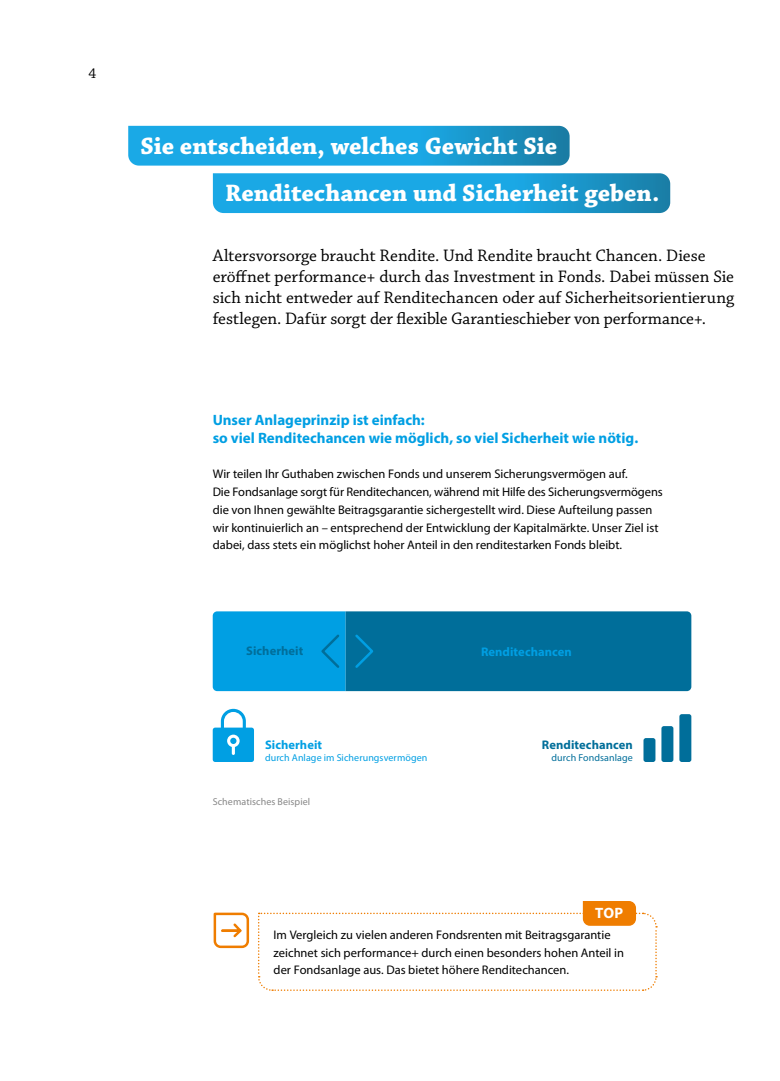
<style>
.page{position:relative;width:780px;height:1081px;background:#fff}
.page>*{position:absolute;margin:0;border:0;box-sizing:border-box;transform-origin:0 0}
.t1{font:700 25px/47.4px "Chaparral Pro";color:#fff}
.t2{font:17.5px/21px "Chaparral Pro";letter-spacing:-.005em;color:#000}
.t3{font:700 15px/17.8px "Myriad Pro";color:#009fe3}
.t4{font:700 15px "Myriad Pro";color:#fff}
.t5{font:15px "Chaparral Pro";color:#000}
.t6{font:12.5px/17.8px "Myriad Pro";color:#000}
.t7{font:700 12.5px "Myriad Pro";letter-spacing:.005em;color:#006e9a}
.t8{font:700 12.5px "Myriad Pro";letter-spacing:.005em;color:#009fe3}
.t9{font:10px "Myriad Pro";letter-spacing:.005em;color:#009fe3}
.t10{font:10px "Myriad Pro";letter-spacing:.01em;color:#878787}
.t11{font:10px "Myriad Pro";letter-spacing:.005em;color:#006e9a}
</style>
<div class="page">
<svg style="left:128px;top:126px;width:441px;height:40px;background:#1da2da"></svg>
<svg style="left:213px;top:173px;width:457px;height:40px;background:#1ca1da"></svg>
<svg style="left:213px;top:912px;width:37px;height:37px"></svg>
<svg style="left:258px;top:901px;width:399px;height:90px"></svg>
<svg style="left:213px;top:611px;width:478px;height:80px;background:#017cae"></svg>
<svg style="left:643px;top:714px;width:48px;height:48px"></svg>
<svg style="left:213px;top:709px;width:41px;height:53px"></svg>
<p class="t5" style="left:89px;top:65px;width:9px">4</p>
<h1 class="t1" style="left:225px;top:123px;width:436px;text-indent:-85px">Sie entscheiden, welches Gewicht Sie<br>Renditechancen und Sicherheit geben.</h1>
<p class="t2" style="left:213px;top:246px;width:523px">Altersvorsorge braucht Rendite. Und Rendite braucht Chancen. Diese eröffnet performance+ durch das Investment in Fonds. Dabei müssen Sie sich nicht entweder auf Renditechancen oder auf Sicherheitsorientierung festlegen. Dafür sorgt der flexible Garantieschieber von performance+.</p>
<p class="t3" style="left:213px;top:411px;width:427px">Unser Anlageprinzip ist einfach:<br>so viel Renditechancen wie möglich, so viel Sicherheit wie nötig.</p>
<p class="t6" style="left:213px;top:465px;width:451px">Wir teilen Ihr Guthaben zwischen Fonds und unserem Sicherungsvermögen auf.<br>Die Fondsanlage sorgt für Renditechancen, während mit Hilfe des Sicherungsvermögens die von Ihnen gewählte Beitragsgarantie sichergestellt wird. Diese Aufteilung passen wir kontinuierlich an – entsprechend der Entwicklung der Kapitalmärkte. Unser Ziel ist dabei, dass stets ein möglichst hoher Anteil in den renditestarken Fonds bleibt.</p>
<p class="t7" style="left:246px;top:643px;width:59px">Sicherheit</p>
<p class="t8" style="left:481px;top:643px;width:92px">Renditechancen</p>
<p class="t8" style="left:265px;top:736px;width:59px">Sicherheit</p>
<p class="t9" style="left:265px;top:751px;width:164px">durch Anlage im Sicherungsvermögen</p>
<p class="t10" style="left:213px;top:795px;width:99px">Schematisches Beispiel</p>
<p class="t7" style="left:542px;top:736px;width:92px">Renditechancen</p>
<p class="t11" style="left:551px;top:751px;width:83px">durch Fondsanlage</p>
<p class="t4" style="left:595px;top:903px;width:30px">TOP</p>
<p class="t6" style="left:273px;top:925px;width:352px">Im Vergleich zu vielen anderen Fondsrenten mit Beitragsgarantie zeichnet sich performance+ durch einen besonders hohen Anteil in der Fondsanlage aus. Das bietet höhere Renditechancen.</p>
</div>
